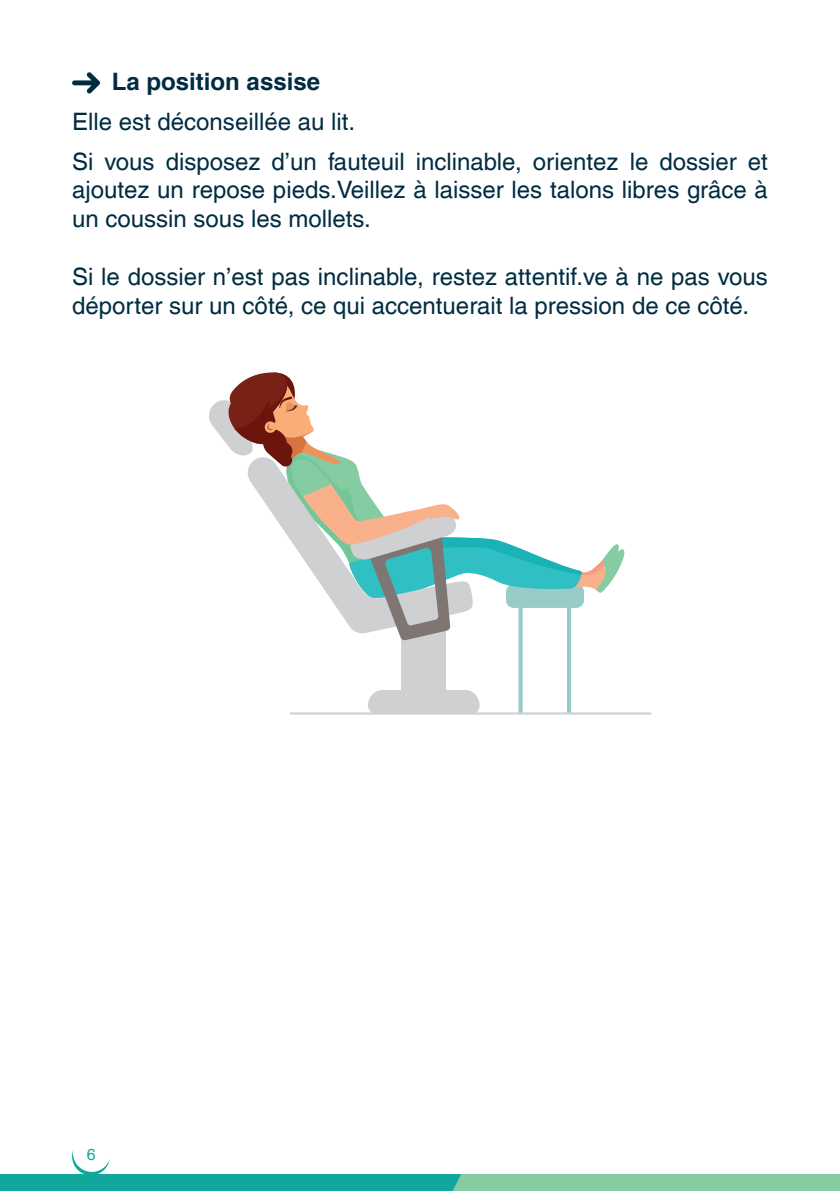
<style>
.page{position:relative;width:840px;height:1191px;background:#fff}
.page>*{position:absolute;margin:0;border:0;box-sizing:border-box;transform-origin:0 0}
.t1{font:24px/28.8px "Helvetica LT Com";color:#002c42;text-align:justify}
.t2{font:700 24px "Helvetica LT Com";color:#002c42}
.t3{font:16px "Helvetica LT Com";color:#12a79d}
</style>
<div class="page">
<svg style="left:0;top:1150px;width:839px;height:41px"></svg>
<svg style="left:72px;top:72px;width:28px;height:21px"></svg>
<div style="left:518px;top:594px;width:52px;height:121px;border:4px solid #97ccc8"></div>
<div style="left:401px;top:605px;width:45px;height:99px;background:#cfd0d2"></div>
<div style="left:368px;top:690px;width:111px;height:22px;background:#cfd0d2"></div>
<svg style="left:209px;top:372px;width:416px;height:268px"></svg>
<hr style="left:290px;top:712px;width:360px;height:2px;background:#cfd0d2">
<p class="t2" style="left:112px;top:66px;width:210px">La position assise</p>
<p class="t1" style="left:72px;top:107px;width:284px">Elle est déconseillée au lit.</p>
<p class="t1" style="left:72px;top:147px;width:697px">Si vous disposez d’un fauteuil inclinable, orientez le dossier et ajoutez un repose pieds.Veillez à laisser les talons libres grâce à un coussin sous les mollets.</p>
<p class="t1" style="left:72px;top:262px;width:697px">Si le dossier n’est pas inclinable, restez attentif.ve à ne pas vous déporter sur un côté, ce qui accentuerait la pression de ce côté.</p>
<p class="t3" style="left:87px;top:1145px;width:10px">6</p>
</div>
